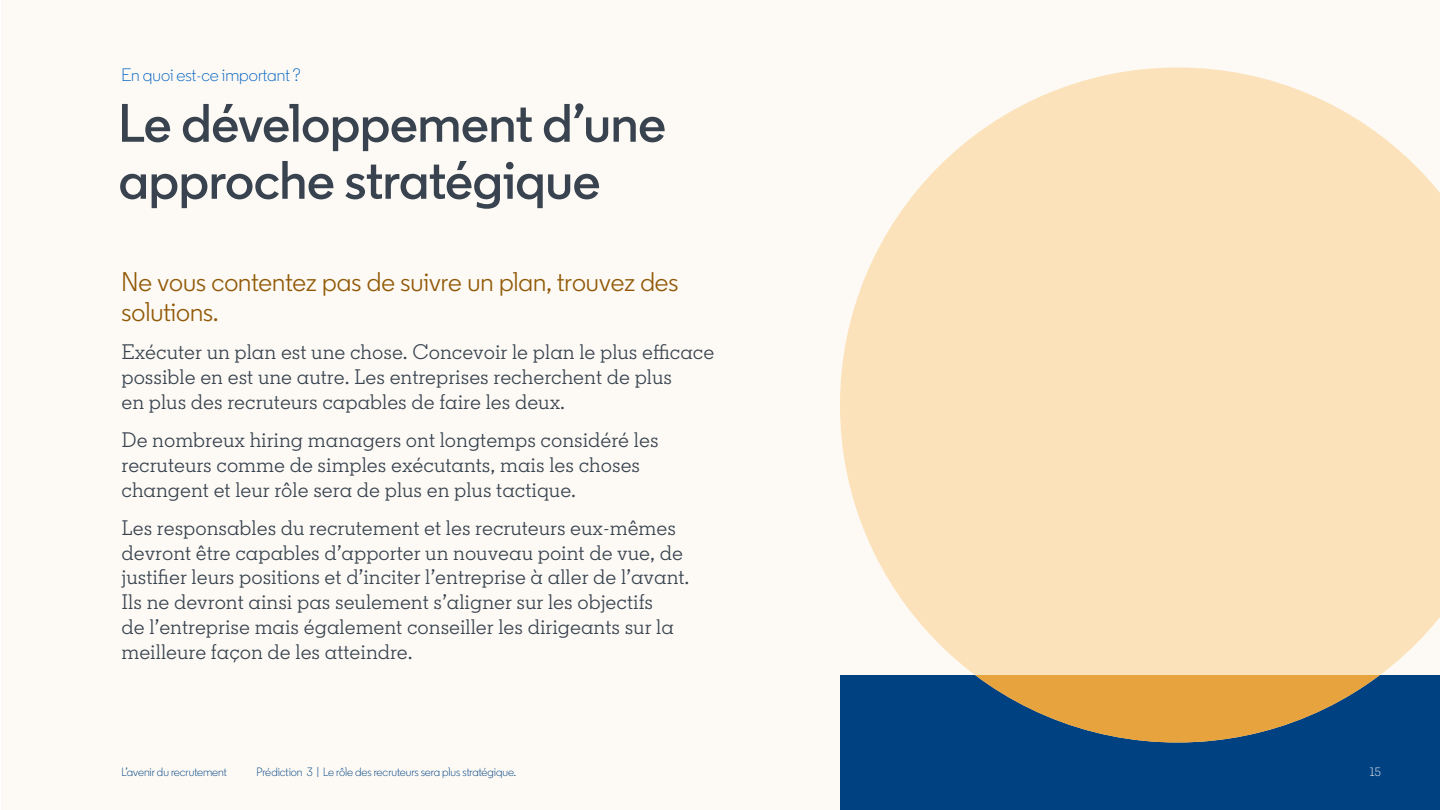
<style>
.page{position:relative;width:1440px;height:810px;background:#fff}
.page>*{position:absolute;margin:0;border:0;box-sizing:border-box;transform-origin:0 0}
.t1{font:600 54px/57px "Community";color:#38434f}
.t2{font:27px/30px "Community";color:#915907}
.t3{font:21px/24.8px "Community Slab";color:#38434f}
.t4{font:300 18px "Community";color:#0a66c2}
.t5{font:300 12px "Community";letter-spacing:-.005em;color:#004182}
.t6{font:300 12px "Community";color:#fdfaf5}
</style>
<div class="page">
<div style="left:1px;top:0;width:1439px;height:810px;background:#fdfaf5"></div>
<div style="left:840px;top:675px;width:600px;height:135px;background:#004182"></div>
<svg style="left:840px;top:67px;width:600px;height:608px;background:#fce5c1"></svg>
<svg style="left:975px;top:675px;width:405px;height:67px;fill:#e7a33e"></svg>
<p class="t4" style="left:122px;top:64px;width:181px">En quoi est-ce important ?</p>
<h1 class="t1" style="left:119px;top:94px;width:549px">Le développement d’une approche stratégique</h1>
<p class="t2" style="left:122px;top:267px;width:558px">Ne vous contentez pas de suivre un plan, trouvez des solutions.</p>
<p class="t3" style="left:122px;top:340px;width:594px">Exécuter un plan est une chose. Concevoir le plan le plus efficace possible en est une autre. Les entreprises recherchent de plus<br>en plus des recruteurs capables de faire les deux.</p>
<p class="t3" style="left:122px;top:427px;width:539px">De nombreux hiring managers ont longtemps considéré les recruteurs comme de simples exécutants, mais les choses changent et leur rôle sera de plus en plus tactique.</p>
<p class="t3" style="left:122px;top:515px;width:570px">Les responsables du recrutement et les recruteurs eux-mêmes devront être capables d’apporter un nouveau point de vue, de justifier leurs positions et d’inciter l’entreprise à aller de l’avant.<br>Ils ne devront ainsi pas seulement s’aligner sur les objectifs<br>de l’entreprise mais également conseiller les dirigeants sur la meilleure façon de les atteindre.</p>
<p class="t5" style="left:121px;top:765px;width:107px">L’avenir du recrutement</p>
<p class="t5" style="left:256px;top:765px;width:261px">Prédiction 3 | Le rôle des recruteurs sera plus stratégique.</p>
<p class="t6" style="left:1370px;top:765px;width:12px">15</p>
</div>
